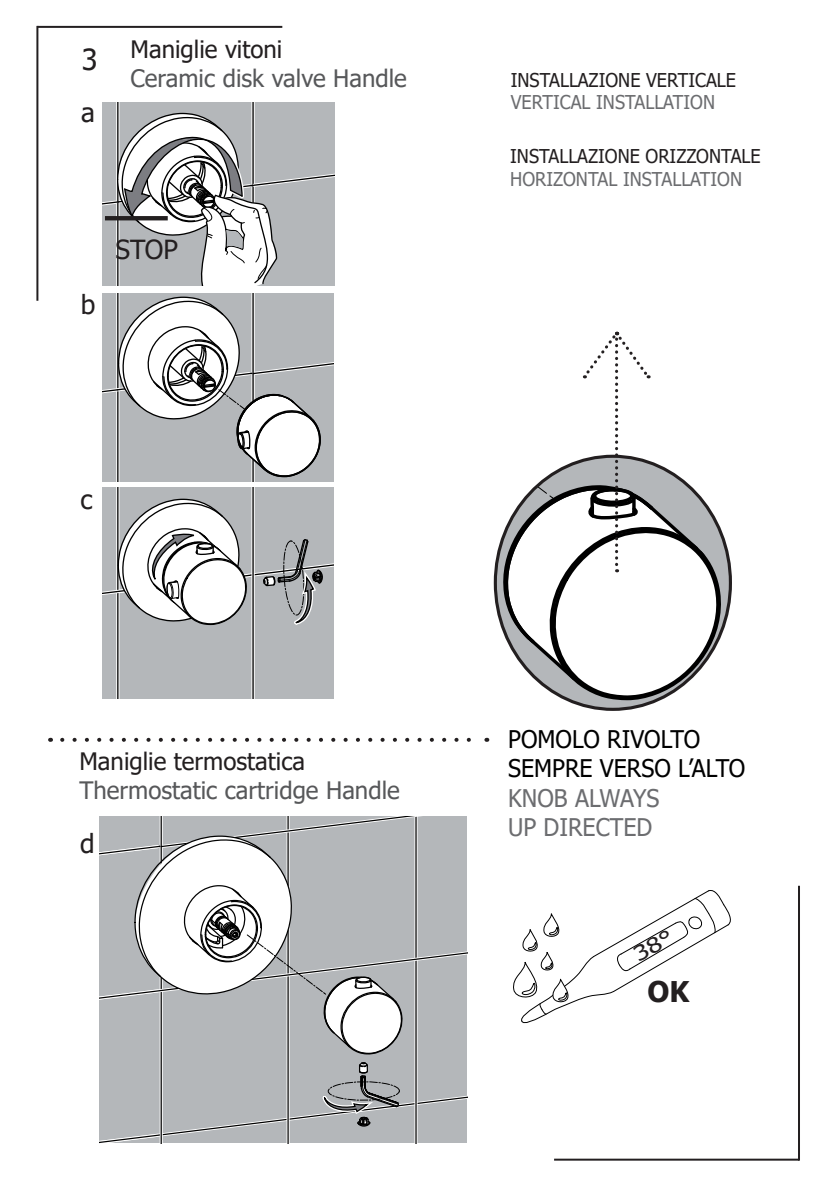
<style>
.page{position:relative;width:840px;height:1191px;background:#fff}
.page>*{position:absolute;margin:0;border:0;box-sizing:border-box;transform-origin:0 0}
.t1{font:29px "Tahoma";color:#231f20}
.t2{font:700 28.6px "Tahoma";color:#231f20}
.t3{font:26.2px "Tahoma";color:#231f20}
.t4{font:24.2px/29.2px "Tahoma";color:#000;scale:.96 1}
.t5{font:24.2px/29.2px "Tahoma";color:#6c6d70;scale:.96 1}
.t6{font:24px "Tahoma";color:#57585a}
.t7{font:24px "Tahoma";color:#231f20}
.t8{font:19px "Tahoma";color:#231f20;scale:.95 1}
.t9{font:19px "Tahoma";color:#6c6d70;scale:.95 1}
</style>
<div class="page">
<hr style="left:553px;top:1158px;width:245px;height:2px;background:#231f20">
<hr style="left:797px;top:885px;width:2px;height:275px;background:#231f20">
<hr style="left:37px;top:26px;width:245px;height:2px;background:#231f20">
<hr style="left:36px;top:26px;width:2px;height:275px;background:#231f20">
<svg style="left:569px;top:702px;width:88px;height:7px"></svg>
<svg style="left:495px;top:331px;width:235px;height:370px"></svg>
<svg style="left:62px;top:738px;width:409px;height:4px"></svg>
<div style="left:102px;top:102px;width:233px;height:10px;background:#b4b7ba"></div>
<hr style="left:116px;top:102px;width:3px;height:184px;background:#fff">
<hr style="left:117px;top:102px;width:1px;height:184px;background:#000">
<hr style="left:251px;top:102px;width:3px;height:184px;background:#fff">
<hr style="left:252px;top:102px;width:1px;height:184px;background:#000">
<svg style="left:102px;top:112px;width:233px;height:174px"></svg>
<hr style="left:117px;top:293px;width:1px;height:188px;background:#000">
<hr style="left:252px;top:293px;width:1px;height:188px;background:#000">
<svg style="left:102px;top:296px;width:231px;height:185px"></svg>
<div style="left:102px;top:488px;width:231px;height:176px;background:#b4b7ba"></div>
<hr style="left:116px;top:488px;width:3px;height:211px;background:#fff">
<hr style="left:117px;top:488px;width:1px;height:211px;background:#000">
<hr style="left:251px;top:488px;width:3px;height:211px;background:#fff">
<hr style="left:252px;top:488px;width:1px;height:211px;background:#000">
<div style="left:102px;top:664px;width:231px;height:35px;background:#b4b7ba"></div>
<svg style="left:102px;top:498px;width:231px;height:130px"></svg>
<svg style="left:159px;top:1055px;width:4px;height:6px"></svg>
<hr style="left:160px;top:816px;width:2px;height:327px;background:#000">
<hr style="left:287px;top:816px;width:1px;height:327px;background:#000">
<hr style="left:415px;top:816px;width:1px;height:327px;background:#000">
<svg style="left:99px;top:1061px;width:368px;height:82px;background:#afb1b4"></svg>
<svg style="left:99px;top:816px;width:368px;height:239px"></svg>
<hr style="left:105px;top:216px;width:63px;height:4px;background:#231f20">
<svg style="left:513px;top:890px;width:217px;height:134px"></svg>
<p class="t1" style="left:82px;top:40px;width:17px">3</p>
<p class="t3" style="left:81px;top:94px;width:15px">a</p>
<p class="t7" style="left:130px;top:33px;width:153px">Maniglie vitoni</p>
<p class="t6" style="left:130px;top:62px;width:278px">Ceramic disk valve Handle</p>
<p class="t3" style="left:81px;top:287px;width:16px">b</p>
<p class="t3" style="left:115px;top:232px;width:64px">STOP</p>
<p class="t3" style="left:80px;top:481px;width:14px">c</p>
<p class="t7" style="left:79px;top:745px;width:227px">Maniglie termostatica</p>
<p class="t6" style="left:79px;top:774px;width:321px">Thermostatic cartridge Handle</p>
<p class="t3" style="left:80px;top:826px;width:16px">d</p>
<p class="t8" style="left:510px;top:67px;width:238px">INSTALLAZIONE VERTICALE</p>
<p class="t9" style="left:510px;top:90px;width:216px">VERTICAL INSTALLATION</p>
<p class="t8" style="left:510px;top:144px;width:265px">INSTALLAZIONE ORIZZONTALE</p>
<p class="t9" style="left:510px;top:167px;width:245px">HORIZONTAL INSTALLATION</p>
<p class="t4" style="left:508px;top:726px;width:248px">POMOLO RIVOLTO<br>SEMPRE VERSO L’ALTO</p>
<p class="t5" style="left:508px;top:784px;width:159px">KNOB ALWAYS<br>UP DIRECTED</p>
<p class="t2" style="left:647px;top:971px;width:43px">OK</p>
</div>
